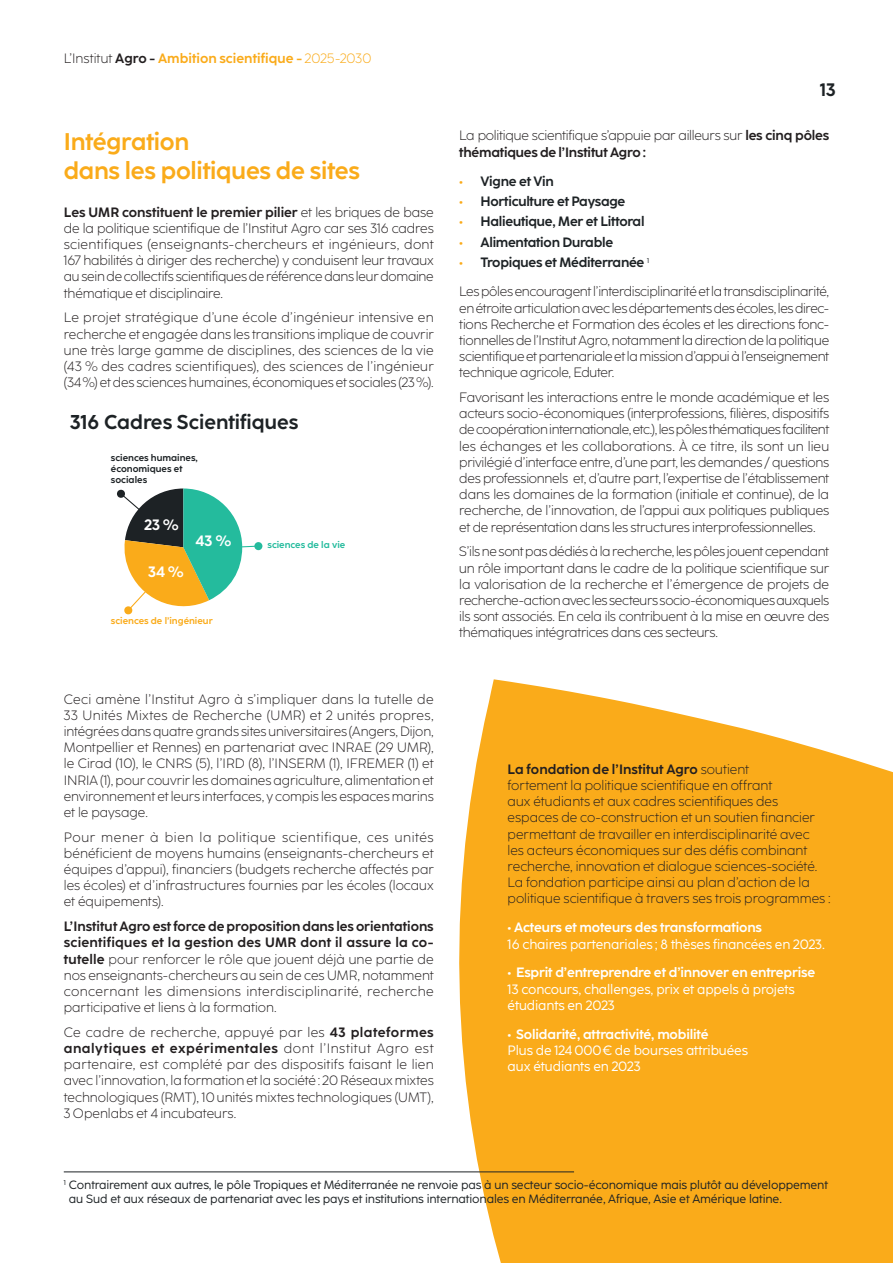
<style>
.page{position:relative;width:893px;height:1263px;background:#fff}
.page>*{position:absolute;margin:0;border:0;box-sizing:border-box;transform-origin:0 0}
.t1{font:700 24px/28.8px "Coco Sharp";letter-spacing:-.01em;color:#faab1a}
.t2{font:700 19.95px "Coco Sharp";color:#1d2225}
.t3{font:700 18px "Coco Sharp";color:#1d2225}
.t4{font:700 15px "Coco Sharp";color:#fff}
.t5{font:300 13.5px/16.2px "Coco Sharp";letter-spacing:-.005em;color:#231f20;text-align:justify}
.t6{font:13.5px/16.2px "Coco Sharp";letter-spacing:-.01em;color:#fff}
.t7{font:700 13.5px "Coco Sharp";letter-spacing:-.01em;color:#fff}
.t8{font:300 13.5px/29px "Coco Sharp";letter-spacing:-.025em;color:#231f20}
.t9{font:700 13.5px "Coco Sharp";letter-spacing:-.02em;color:#1d2225}
.t10{font:700 13.5px "Coco Sharp";color:#faab1a}
.t11{font:12px/14.4px "Coco Sharp";letter-spacing:-.01em;color:#1d2225}
.t12{font:700 9.3px/11.2px "Coco Sharp";color:#1d2225}
.t13{font:700 9.3px "Coco Sharp";color:#faab1a}
.t14{font:700 9.3px "Coco Sharp";color:#24bb9d}
.s1{font-weight:300;color:#231f20}
.s2{color:#231f20}
.s3{font-weight:300}
.s4{font-weight:700}
.s5{color:#faab1a}
.s6{font-weight:700;color:#faab1a}
.s7{font-weight:700;color:#1d2225}
</style>
<div class="page">
<svg style="left:439px;top:679px;width:454px;height:584px;background:#fab638"></svg>
<hr style="left:64px;top:1171px;width:510px;height:1px;background:#1d2225">
<svg style="left:254px;top:542px;width:9px;height:8px"></svg>
<svg style="left:117px;top:488px;width:143px;height:127px"></svg>
<p class="t10" style="left:64px;top:51px;width:309px"><span class="s1">L’Institut</span> <span class="s2">Agro -</span> Ambition scientifique - <span class="s3">2025-2030</span></p>
<h1 class="t1" style="left:64px;top:128px;width:298px">Intégration<br>dans les politiques de sites</h1>
<p class="t5" style="left:64px;top:204px;width:371px"><span class="s4">Les UMR constituent le premier pilier</span> et les briques de base de la politique scientifique de l’Institut Agro car ses 316 cadres scientifiques (enseignants-chercheurs et ingénieurs, dont 167 habilités à diriger des recherche) y conduisent leur travaux au sein de collectifs scientifiques de référence dans leur domaine thématique et disciplinaire.</p>
<p class="t5" style="left:64px;top:310px;width:371px">Le projet stratégique d’une école d’ingénieur intensive en recherche et engagée dans les transitions implique de couvrir une très large gamme de disciplines, des sciences de la vie (43 % des cadres scientifiques), des sciences de l’ingénieur (34 %) et des sciences humaines, économiques et sociales (23 %).</p>
<h2 class="t2" style="left:70px;top:410px;width:230px">316 Cadres Scientifiques</h2>
<p class="t12" style="left:111px;top:452px;width:88px">sciences humaines, économiques et sociales</p>
<p class="t4" style="left:144px;top:516px;width:36px">23 %</p>
<p class="t4" style="left:148px;top:563px;width:37px">34 %</p>
<p class="t4" style="left:196px;top:532px;width:37px">43 %</p>
<p class="t14" style="left:268px;top:539px;width:79px">sciences de la vie</p>
<p class="t13" style="left:111px;top:615px;width:103px">sciences de l’ingénieur</p>
<p class="t5" style="left:64px;top:691px;width:371px">Ceci amène l’Institut Agro à s’impliquer dans la tutelle de 33 Unités Mixtes de Recherche (UMR) et 2 unités propres, intégrées dans quatre grands sites universitaires (Angers, Dijon, Montpellier et Rennes) en partenariat avec INRAE (29 UMR), le Cirad (10), le CNRS (5), l’IRD (8), l’INSERM (1), IFREMER (1) et INRIA (1), pour couvrir les domaines agriculture, alimentation et environnement et leurs interfaces, y compis les espaces marins et le paysage.</p>
<p class="t5" style="left:64px;top:829px;width:371px">Pour mener à bien la politique scientifique, ces unités bénéficient de moyens humains (enseignants-chercheurs et équipes d’appui), financiers (budgets recherche affectés par les écoles) et d’infrastructures fournies par les écoles (locaux et équipements).</p>
<p class="t5" style="left:64px;top:918px;width:371px"><span class="s4">L’Institut Agro est force de proposition dans les orientations scientifiques et la gestion des UMR dont il assure la co&shy;tutelle</span> pour renforcer le rôle que jouent déjà une partie de nos enseignants-chercheurs au sein de ces UMR, notamment concernant les dimensions interdisciplinarité, recherche participative et liens à la formation.</p>
<p class="t5" style="left:64px;top:1024px;width:371px">Ce cadre de recherche, appuyé par les <span class="s4">43 plateformes analytiques et expérimentales</span> dont l’Institut Agro est partenaire, est complété par des dispositifs faisant le lien avec l’innovation, la formation et la société : 20 Réseaux mixtes technologiques (RMT), 10 unités mixtes technologiques (UMT), 3 Openlabs et 4 incubateurs.</p>
<h3 class="t3" style="left:820px;top:79px;width:17px">13</h3>
<p class="t5" style="left:459px;top:128px;width:371px">La politique scientifique s’appuie par ailleurs sur <span class="s4">les cinq pôles thématiques de l’Institut Agro :</span></p>
<p class="t9" style="left:459px;top:173px;width:96px"><span class="s5">•</span> Vigne et Vin</p>
<p class="t9" style="left:459px;top:193px;width:168px"><span class="s5">•</span> Horticulture et Paysage</p>
<p class="t9" style="left:459px;top:214px;width:187px"><span class="s5">•</span> Halieutique, Mer et Littoral</p>
<p class="t9" style="left:459px;top:234px;width:155px"><span class="s5">•</span> Alimentation Durable</p>
<p class="t8" style="left:459px;top:248px;width:371px"><span class="s6">•</span> <span class="s7">Tropiques et Méditerranée</span> <sup>1<br></sup>Les pôles encouragent l’interdisciplinarité et la transdisciplinarité,</p>
<p class="t5" style="left:459px;top:300px;width:371px">en étroite articulation avec les départements des écoles, les direc&shy;tions Recherche et Formation des écoles et les directions fonc&shy;tionnelles de l’Institut Agro, notamment la direction de la politique scientifique et partenariale et la mission d’appui à l’enseignement technique agricole, Eduter.</p>
<p class="t5" style="left:459px;top:389px;width:371px">Favorisant les interactions entre le monde académique et les acteurs socio-économiques (interprofessions, filières, dispositifs de coopération internationale, etc.), les pôles thématiques facilitent les échanges et les collaborations. À ce titre, ils sont un lieu privilégié d’interface entre, d’une part, les demandes / questions des professionnels et, d’autre part, l’expertise de l’établissement dans les domaines de la formation (initiale et continue), de la recherche, de l’innovation, de l’appui aux politiques publiques et de représentation dans les structures interprofessionnelles.</p>
<p class="t5" style="left:459px;top:544px;width:371px">S’ils ne sont pas dédiés à la recherche, les pôles jouent cependant un rôle important dans le cadre de la politique scientifique sur la valorisation de la recherche et l’émergence de projets de recherche-action avec les secteurs socio-économiques auxquels ils sont associés. En cela ils contribuent à la mise en œuvre des thématiques intégratrices dans ces secteurs.</p>
<p class="t5" style="left:508px;top:761px;width:325px;text-align:left"><span class="s4">La fondation de l’Institut Agro</span> soutient<br>fortement la politique scientifique en offrant<br>aux étudiants et aux cadres scientifiques des espaces de co-construction et un soutien financier permettant de travailler en interdisciplinarité avec<br>les acteurs économiques sur des défis combinant recherche, innovation et dialogue sciences-société.<br>La fondation participe ainsi au plan d’action de la politique scientifique à travers ses trois programmes :</p>
<p class="t7" style="left:508px;top:920px;width:256px">• Acteurs et moteurs des transformations</p>
<p class="t6" style="left:508px;top:936px;width:319px">16 chaires partenariales ; 8 thèses financées en 2023.</p>
<p class="t7" style="left:508px;top:965px;width:309px">• Esprit d’entreprendre et d’innover en entreprise</p>
<p class="t6" style="left:508px;top:981px;width:289px">13 concours, challenges, prix et appels à projets étudiants en 2023</p>
<p class="t7" style="left:508px;top:1026px;width:203px">• Solidarité, attractivité, mobilité</p>
<p class="t6" style="left:508px;top:1042px;width:242px">Plus de 124 000€ de bourses attribuées aux étudiants en 2023</p>
<p class="t11" style="left:69px;top:1178px;width:761px;text-indent:-5px"><sup>1</sup> Contrairement aux autres, le pôle Tropiques et Méditerranée ne renvoie pas à un secteur socio-économique mais plutôt au développement au Sud et aux réseaux de partenariat avec les pays et institutions internationales en Méditerranée, Afrique, Asie et Amérique latine.</p>
</div>
